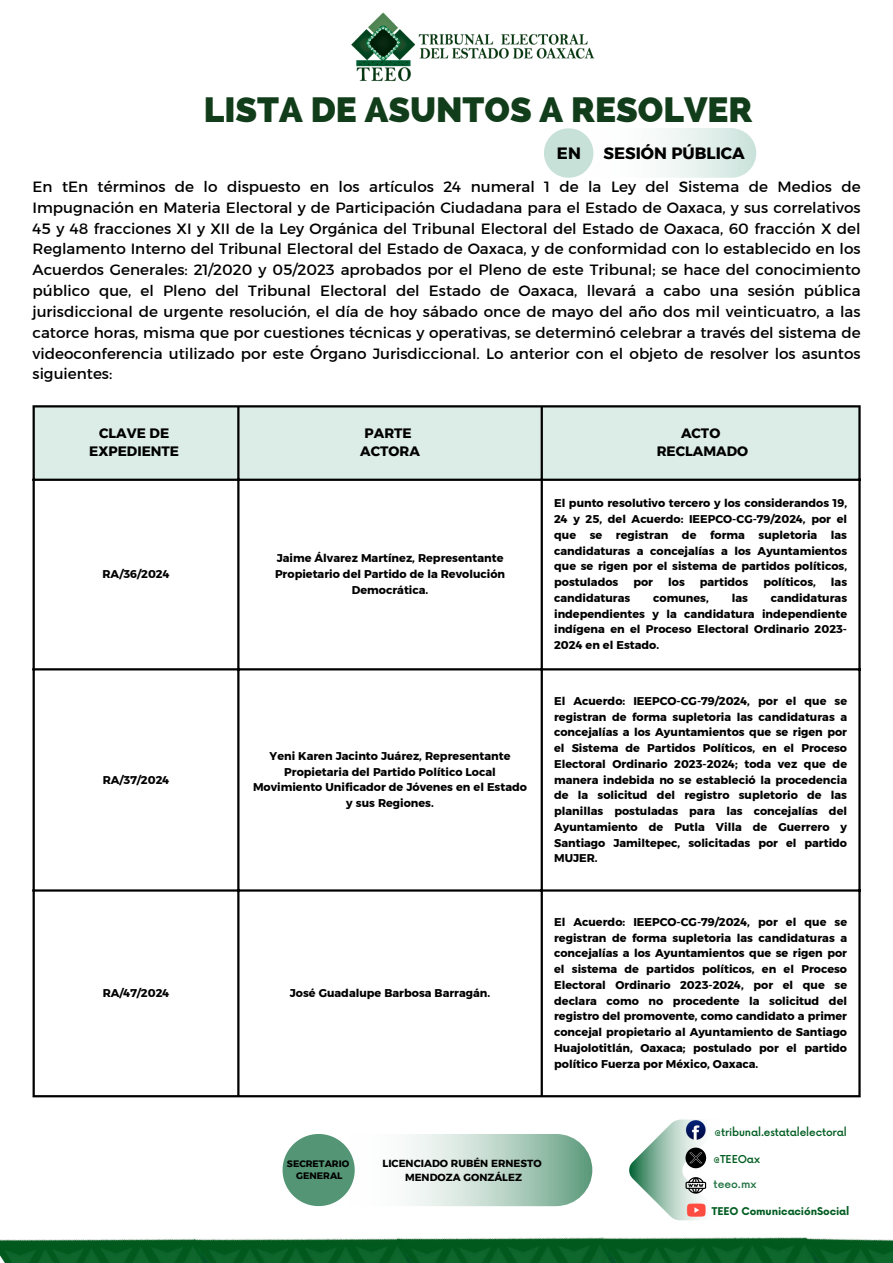
<style>
.page{position:relative;width:893px;height:1263px;background:#fff}
.page>*{position:absolute;margin:0;border:0;box-sizing:border-box;transform-origin:0 0}
.t1{font:800 35.1px "Raleway";color:#123d1a}
.t2{font:16.35px "Kief Montaser Bold";color:#000}
.t3{font:15.15px/20.9px "Kief Montaser Regular";color:#000;text-align:justify}
.t4{font:13.65px "Kief Montaser Bold";color:#000}
.t5{font:11.25px/15.8px "Kief Montaser Bold";color:#000;text-align:justify}
.t6{font:500 10.8px "Now";color:#237443}
.t7{font:500 10.65px "Now";letter-spacing:-.01em;color:#005d21}
.t8{font:700 10.5px "Now";letter-spacing:-.01em;color:#005d21}
.t9{font:10.27px/14px "Kief Montaser Bold";color:#000;text-align:center}
.t10{font:9.38px/12.8px "Kief Montaser Bold";color:#000;text-align:center}
</style>
<div class="page">
<div style="left:35px;top:407px;width:823px;height:72px;background:#dcede8"></div>
<hr style="left:33px;top:407px;width:2px;height:688px;background:#000">
<hr style="left:237px;top:407px;width:2px;height:688px;background:#000">
<hr style="left:540px;top:407px;width:3px;height:688px;background:#000">
<hr style="left:858px;top:407px;width:2px;height:688px;background:#000">
<hr style="left:33px;top:405px;width:827px;height:2px;background:#000">
<hr style="left:33px;top:479px;width:827px;height:2px;background:#000">
<hr style="left:33px;top:668px;width:827px;height:2px;background:#000">
<hr style="left:33px;top:889px;width:827px;height:3px;background:#000">
<img style="left:351px;top:12px;width:244px;height:70px">
<img style="left:32px;top:1036px;width:368px;height:62px">
<img style="left:0;top:1238px;width:194px;height:25px">
<img style="left:194px;top:1206px;width:203px;height:57px">
<img style="left:400px;top:1034px;width:409px;height:86px">
<img style="left:397px;top:1166px;width:204px;height:97px">
<img style="left:601px;top:1220px;width:204px;height:43px">
<img style="left:809px;top:1040px;width:52px;height:58px">
<img style="left:805px;top:1237px;width:88px;height:26px">
<svg style="left:629px;top:1120px;width:78px;height:100px"></svg>
<svg style="left:544px;top:128px;width:212px;height:50px"></svg>
<svg style="left:282px;top:1134px;width:310px;height:72px"></svg>
<p class="t1" style="left:204px;top:89px;width:550px">LISTA DE ASUNTOS A RESOLVER</p>
<p class="t2" style="left:557px;top:143px;width:25px">EN</p>
<p class="t2" style="left:603px;top:143px;width:143px">SESIÓN PÚBLICA</p>
<p class="t3" style="left:33px;top:176px;width:829px">En tEn términos de lo dispuesto en los artículos 24 numeral 1 de la Ley del Sistema de Medios de Impugnación en Materia Electoral y de Participación Ciudadana para el Estado de Oaxaca, y sus correlativos 45 y 48 fracciones XI y XII de la Ley Orgánica del Tribunal Electoral del Estado de Oaxaca, 60 fracción X del Reglamento Interno del Tribunal Electoral del Estado de Oaxaca, y de conformidad con lo establecido en los Acuerdos Generales: 21/2020 y 05/2023 aprobados por el Pleno de este Tribunal; se hace del conocimiento público que, el Pleno del Tribunal Electoral del Estado de Oaxaca, llevará a cabo una sesión pública jurisdiccional de urgente resolución, el día de hoy sábado once de mayo del año dos mil veinticuatro, a las catorce horas, misma que por cuestiones técnicas y operativas, se determinó celebrar a través del sistema de videoconferencia utilizado por este Órgano Jurisdiccional. Lo anterior con el objeto de resolver los asuntos siguientes:</p>
<p class="t4" style="left:99px;top:425px;width:72px">CLAVE DE</p>
<h1 class="t4" style="left:89px;top:443px;width:91px">EXPEDIENTE</h1>
<p class="t5" style="left:102px;top:566px;width:69px">RA/36/2024</p>
<p class="t5" style="left:103px;top:772px;width:68px">RA/37/2024</p>
<p class="t4" style="left:364px;top:425px;width:49px">PARTE</p>
<h2 class="t4" style="left:360px;top:443px;width:61px">ACTORA</h2>
<p class="t5" style="left:275px;top:550px;width:232px;text-align:center">Jaime Álvarez Martínez, Representante<br>Propietario del Partido de la Revolución<br>Democrática.</p>
<p class="t5" style="left:253px;top:748px;width:275px;text-align:center">Yeni Karen Jacinto Juárez, Representante Propietaria del Partido Político Local Movimiento Unificador de Jóvenes en el Estado y sus Regiones.</p>
<p class="t5" style="left:103px;top:985px;width:68px">RA/47/2024</p>
<p class="t5" style="left:290px;top:985px;width:202px">José Guadalupe Barbosa Barragán.</p>
<h2 class="t4" style="left:681px;top:425px;width:41px">ACTO</h2>
<h3 class="t4" style="left:657px;top:443px;width:93px">RECLAMADO</h3>
<p class="t5" style="left:554px;top:495px;width:294px">El punto resolutivo tercero y los considerandos 19, 24 y 25, del Acuerdo: IEEPCO-CG-79/2024, por el que se registran de forma supletoria las candidaturas a concejalías a los Ayuntamientos que se rigen por el sistema de partidos políticos, postulados</p>
<p class="t5" style="left:633px;top:574px;width:21px">por</p>
<p class="t5" style="left:668px;top:574px;width:18px">los</p>
<p class="t5" style="left:700px;top:574px;width:50px">partidos</p>
<p class="t5" style="left:763px;top:574px;width:54px">políticos,</p>
<p class="t5" style="left:831px;top:574px;width:18px">las</p>
<p class="t5" style="left:554px;top:590px;width:294px;text-indent:217px">candidaturas independientes y la candidatura independiente indígena en el Proceso Electoral Ordinario 2023- 2024 en el Estado.</p>
<p class="t5" style="left:554px;top:590px;width:78px">candidaturas</p>
<p class="t5" style="left:653px;top:590px;width:57px">comunes,</p>
<p class="t5" style="left:732px;top:590px;width:18px">las</p>
<p class="t5" style="left:554px;top:693px;width:294px">El Acuerdo: IEEPCO-CG-79/2024, por el que se registran de forma supletoria las candidaturas a concejalías a los Ayuntamientos que se rigen por el Sistema de Partidos Políticos, en el Proceso Electoral Ordinario 2023-2024; toda vez que de manera indebida no se estableció la procedencia de la solicitud del registro supletorio de las planillas postuladas para las concejalías del Ayuntamiento de Putla Villa de Guerrero y Santiago Jamiltepec, solicitadas por el partido MUJER.</p>
<p class="t5" style="left:554px;top:914px;width:294px">El Acuerdo: IEEPCO-CG-79/2024, por el que se registran de forma supletoria las candidaturas a concejalías a los Ayuntamientos que se rigen por el sistema de partidos políticos, en el Proceso Electoral Ordinario 2023-2024, por el que se declara como no procedente la solicitud del registro del promovente, como candidato a primer concejal propietario al Ayuntamiento de Santiago Huajolotitlán, Oaxaca; postulado por el partido político Fuerza por México, Oaxaca.</p>
<p class="t10" style="left:287px;top:1157px;width:64px">SECRETARIO<br>GENERAL</p>
<p class="t9" style="left:382px;top:1156px;width:161px">LICENCIADO RUBÉN ERNESTO<br>MENDOZA GONZÁLEZ</p>
<p class="t7" style="left:714px;top:1126px;width:134px">@tribunal.estatalelectoral</p>
<p class="t7" style="left:713px;top:1153px;width:48px">@TEEOax</p>
<p class="t6" style="left:713px;top:1178px;width:44px">teeo.mx</p>
<p class="t8" style="left:712px;top:1205px;width:139px">TEEO ComunicaciónSocial</p>
</div>
